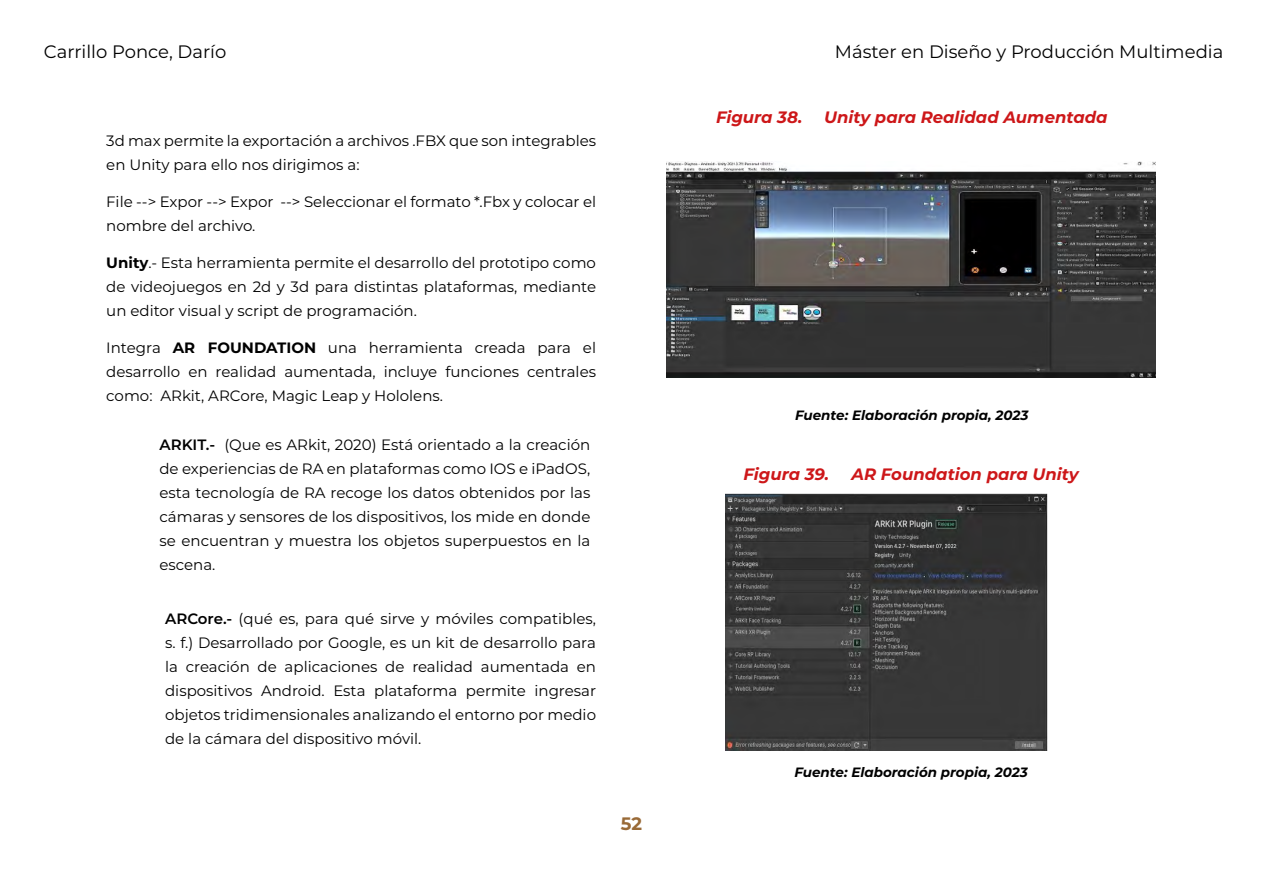
<style>
.page{position:relative;width:1263px;height:893px;background:#fff}
.page>*{position:absolute;margin:0;border:0;box-sizing:border-box;transform-origin:0 0}
.t1{font:18px "Montserrat";color:#000}
.t2{font:700 18px "Montserrat";color:#996a37}
.t3{font:italic 700 16.5px "Montserrat";color:#cd1719}
.t4{font:15px/24px "Montserrat";color:#000;text-align:justify}
.t5{font:italic 700 13.5px "Montserrat";color:#000}
.s1{font-weight:700}
.s2{font-weight:600}
</style>
<div class="page">
<img style="left:667px;top:162px;width:489px;height:215px">
<img style="left:725px;top:494px;width:323px;height:256px">
<p class="t1" style="left:44px;top:39px;width:184px">Carrillo Ponce, Darío</p>
<p class="t1" style="left:835px;top:39px;width:390px">Máster en Diseño y Producción Multimedia</p>
<p class="t4" style="left:106px;top:128px;width:491px">3d max permite la exportación a archivos .FBX que son integrables en Unity para ello nos dirigimos a:</p>
<p class="t4" style="left:106px;top:189px;width:491px">File --&gt; Expor --&gt; Expor --&gt; Seleccionar el formato *.Fbx y colocar el nombre del archivo.</p>
<p class="t4" style="left:106px;top:250px;width:491px"><span class="s1">Unity</span>.- Esta herramienta permite el desarrollo del prototipo como de videojuegos en 2d y 3d para distintas plataformas, mediante un editor visual y script de programación.</p>
<p class="t4" style="left:106px;top:335px;width:491px">Integra <span class="s1">AR FOUNDATION</span> una herramienta creada para el desarrollo en realidad aumentada, incluye funciones centrales como: ARkit, ARCore, Magic Leap y Hololens.</p>
<p class="t4" style="left:159px;top:432px;width:432px"><span class="s2">ARKIT.-</span> (Que es ARkit, 2020) Está orientado a la creación de experiencias de RA en plataformas como IOS e iPadOS, esta tecnología de RA recoge los datos obtenidos por las cámaras y sensores de los dispositivos, los mide en donde se encuentran y muestra los objetos superpuestos en la escena.</p>
<p class="t4" style="left:165px;top:606px;width:432px"><span class="s2">ARCore.-</span> (qué es, para qué sirve y móviles compatibles, s. f.) Desarrollado por Google, es un kit de desarrollo para la creación de aplicaciones de realidad aumentada en dispositivos Android. Esta plataforma permite ingresar objetos tridimensionales analizando el entorno por medio de la cámara del dispositivo móvil.</p>
<p class="t2" style="left:621px;top:810px;width:23px">52</p>
<p class="t3" style="left:716px;top:106px;width:88px">Figura 38.</p>
<p class="t3" style="left:824px;top:106px;width:285px">Unity para Realidad Aumentada</p>
<p class="t5" style="left:795px;top:406px;width:235px">Fuente: Elaboración propia, 2023</p>
<p class="t3" style="left:743px;top:462px;width:87px">Figura 39.</p>
<p class="t3" style="left:851px;top:462px;width:229px">AR Foundation para Unity</p>
<p class="t5" style="left:794px;top:762px;width:235px">Fuente: Elaboración propia, 2023</p>
</div>
